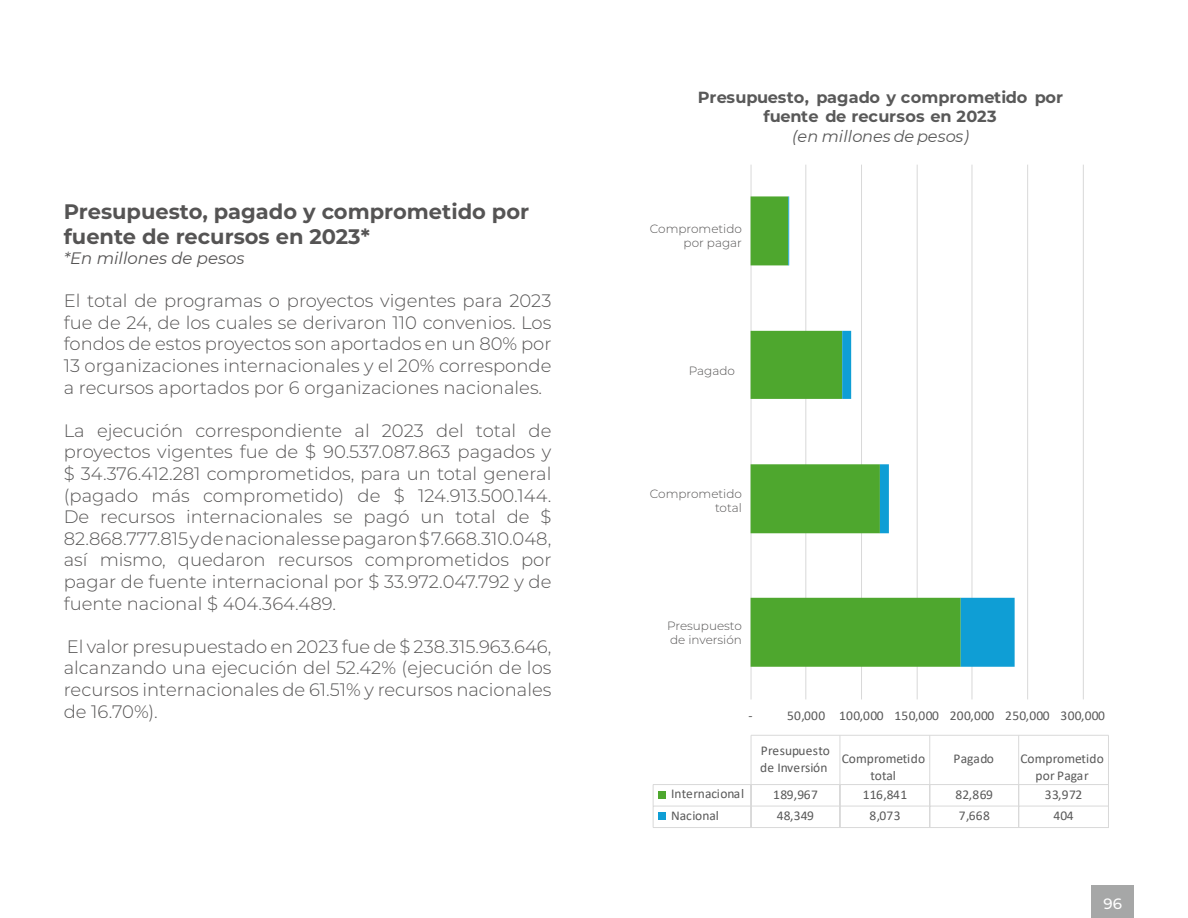
<style>
.page{position:relative;width:1188px;height:918px;background:#fff}
.page>*{position:absolute;margin:0;border:0;box-sizing:border-box;transform-origin:0 0}
.t1{font:700 21px/25.2px "Montserrat";color:#555454}
.t2{font:300 18px/21.6px "Montserrat";color:#555454;text-align:justify}
.t3{font:italic 16.5px "Montserrat";color:#555454}
.t4{font:700 16.05px/19.6px "Montserrat";letter-spacing:-.005em;color:#595959;text-align:center}
.t5{font:italic 16.05px "Montserrat";letter-spacing:.005em;color:#595959}
.t6{font:500 15px "Montserrat";color:#fff}
.t7{font:13.5px/16.4px "Calibri";letter-spacing:.01em;color:#595959;text-align:center}
.t8{font:300 12px/14.4px "Montserrat";color:#555454;text-align:right}
</style>
<div class="page">
<div style="left:1092px;top:885px;width:42px;height:33px;background:#a6a7a7"></div>
<hr style="left:751px;top:165px;width:1px;height:534px;background:#d9d9d9">
<hr style="left:805px;top:165px;width:1px;height:534px;background:#d9d9d9">
<hr style="left:861px;top:165px;width:1px;height:534px;background:#d9d9d9">
<hr style="left:917px;top:165px;width:1px;height:534px;background:#d9d9d9">
<hr style="left:972px;top:165px;width:1px;height:534px;background:#d9d9d9">
<hr style="left:1027px;top:165px;width:1px;height:534px;background:#d9d9d9">
<hr style="left:1083px;top:165px;width:1px;height:534px;background:#d9d9d9">
<svg style="left:751px;top:196px;width:37px;height:471px;fill:#4ea72e"></svg>
<svg style="left:788px;top:196px;width:227px;height:471px"></svg>
<hr style="left:751px;top:735px;width:357px;height:1px;background:#d9d9d9">
<hr style="left:751px;top:735px;width:1px;height:50px;background:#d9d9d9">
<hr style="left:839px;top:735px;width:1px;height:50px;background:#d9d9d9">
<hr style="left:929px;top:735px;width:1px;height:50px;background:#d9d9d9">
<hr style="left:1018px;top:735px;width:1px;height:50px;background:#d9d9d9">
<hr style="left:1108px;top:735px;width:1px;height:50px;background:#d9d9d9">
<hr style="left:653px;top:784px;width:455px;height:1px;background:#d9d9d9">
<div style="left:658px;top:791px;width:7px;height:7px;background:#4ea72e"></div>
<hr style="left:653px;top:806px;width:455px;height:1px;background:#d9d9d9">
<svg style="left:653px;top:785px;width:1px;height:42px"></svg>
<hr style="left:653px;top:827px;width:455px;height:1px;background:#d9d9d9">
<svg style="left:751px;top:785px;width:1px;height:42px"></svg>
<svg style="left:839px;top:785px;width:1px;height:42px"></svg>
<svg style="left:929px;top:785px;width:1px;height:42px"></svg>
<svg style="left:1018px;top:785px;width:1px;height:42px"></svg>
<svg style="left:1108px;top:785px;width:1px;height:43px"></svg>
<div style="left:658px;top:813px;width:7px;height:7px;background:#0f9ed5"></div>
<p class="t1" style="left:64px;top:198px;width:467px">Presupuesto, pagado y comprometido por fuente de recursos en 2023*</p>
<p class="t3" style="left:64px;top:247px;width:182px">*En millones de pesos</p>
<p class="t2" style="left:64px;top:289px;width:489px">El total de programas o proyectos vigentes para 2023 fue de 24, de los cuales se derivaron 110 convenios. Los fondos de estos proyectos son aportados en un 80% por 13 organizaciones internacionales y el 20% corresponde a recursos aportados por 6 organizaciones nacionales.</p>
<p class="t2" style="left:64px;top:419px;width:489px">La ejecución correspondiente al 2023 del total de proyectos vigentes fue de $ 90.537.087.863 pagados y $ 34.376.412.281 comprometidos, para un total general (pagado más comprometido) de $ 124.913.500.144.<br>De recursos internacionales se pagó un total de $ 82.868.777.815 y de nacionales se pagaron $ 7.668.310.048, así mismo, quedaron recursos comprometidos por pagar de fuente internacional por $ 33.972.047.792 y de fuente nacional $ 404.364.489.</p>
<p class="t2" style="left:64px;top:635px;width:489px">El valor presupuestado en 2023 fue de $ 238.315.963.646, alcanzando una ejecución del 52.42% (ejecución de los recursos internacionales de 61.51% y recursos nacionales de 16.70%).</p>
<p class="t4" style="left:698px;top:86px;width:367px">Presupuesto, pagado y comprometido por fuente de recursos en 2023</p>
<p class="t5" style="left:792px;top:125px;width:178px">(en millones de pesos)</p>
<p class="t8" style="left:650px;top:221px;width:94px">Comprometido por pagar</p>
<p class="t8" style="left:689px;top:363px;width:48px">Pagado</p>
<p class="t8" style="left:650px;top:486px;width:94px">Comprometido total</p>
<p class="t8" style="left:667px;top:618px;width:76px;text-align:left">Presupuesto de inversión</p>
<p class="t7" style="left:748px;top:707px;width:6px">-</p>
<p class="t7" style="left:787px;top:707px;width:320px">50,000 100,000 150,000 200,000 250,000 300,000</p>
<p class="t7" style="left:760px;top:742px;width:71px;text-align:left">Presupuesto de Inversión</p>
<p class="t7" style="left:842px;top:750px;width:85px">Comprometido total</p>
<p class="t7" style="left:954px;top:750px;width:42px">Pagado</p>
<p class="t7" style="left:1020px;top:750px;width:85px">Comprometido por Pagar</p>
<p class="t7" style="left:671px;top:785px;width:75px">Internacional</p>
<p class="t7" style="left:773px;top:786px;width:46px">189,967</p>
<p class="t7" style="left:863px;top:786px;width:46px">116,841</p>
<p class="t7" style="left:955px;top:786px;width:39px">82,869</p>
<p class="t7" style="left:1045px;top:786px;width:39px">33,972</p>
<p class="t7" style="left:671px;top:807px;width:50px">Nacional</p>
<p class="t7" style="left:777px;top:807px;width:39px">48,349</p>
<p class="t7" style="left:870px;top:807px;width:33px">8,073</p>
<p class="t7" style="left:959px;top:807px;width:33px">7,668</p>
<p class="t7" style="left:1053px;top:807px;width:22px">404</p>
<p class="t6" style="left:1104px;top:893px;width:20px">96</p>
</div>
